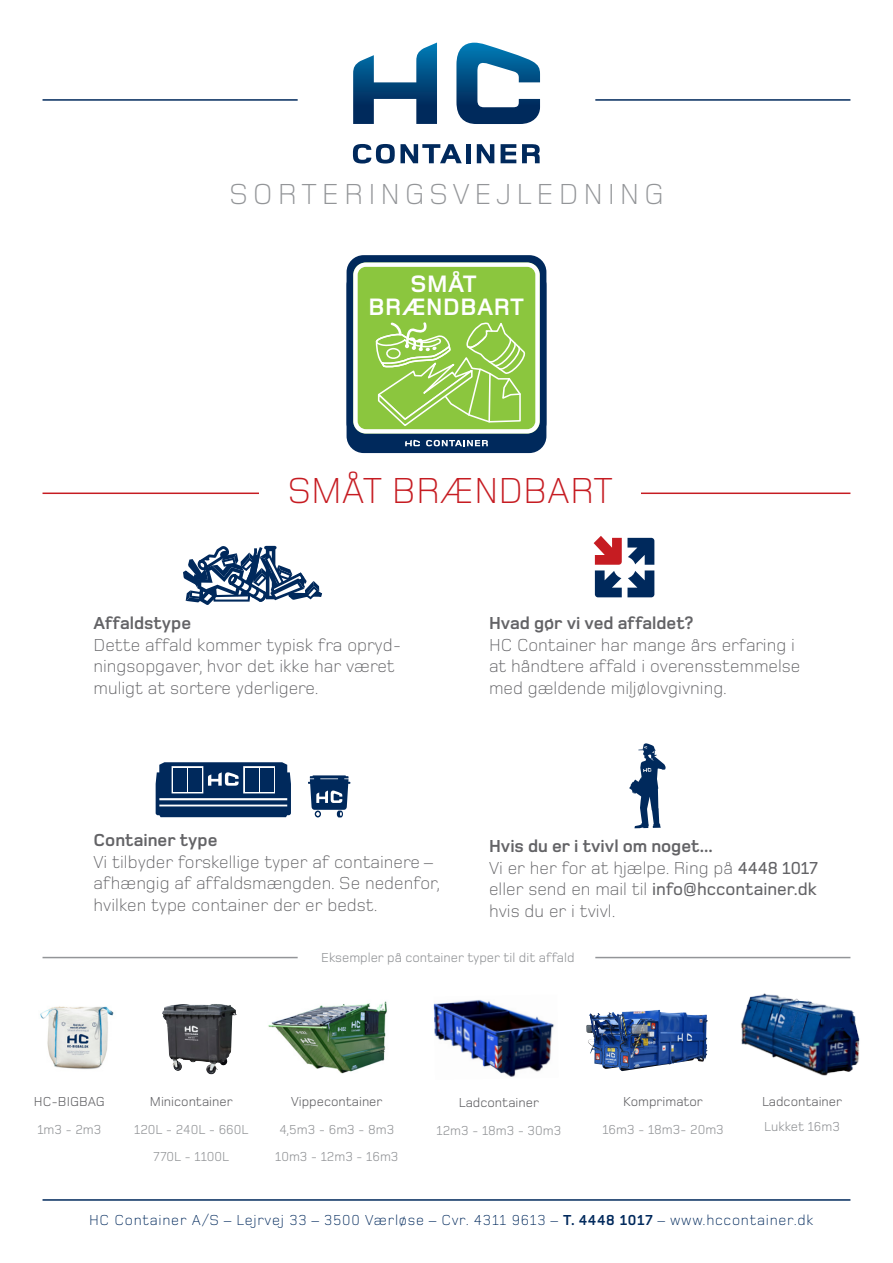
<style>
.page{position:relative;width:893px;height:1263px;background:#fff}
.page>*{position:absolute;margin:0;border:0;box-sizing:border-box;transform-origin:0 0}
.t1{font:300 37.5px "Foundry Monoline";color:#c61c22}
.t2{font:300 30px "Foundry Monoline";letter-spacing:.16em;color:#939598}
.t3{font:700 24.6px/23.1px "Foundry Monoline";letter-spacing:.02em;color:#fff;text-align:center}
.Foundry_M_light_10pt{font:300 18px/21.6px "Foundry Monoline";color:#636366}
.Foundry_M_light_10pt-2{font:700 18px "Foundry Monoline";color:#636366}
.Foundry_M_light_10pt-3{font:300 15px "Foundry Monoline";letter-spacing:.05em;color:#00295c}
.Nej_bullets{font:13.5px "Foundry Monoline";color:#939598}
.Nej_bullets-2{font:13.5px "Foundry Monoline";color:#636366}
.s1{font-weight:500}
.s2{font-weight:700}
</style>
<div class="page">
<svg style="left:456px;top:43px;width:84px;height:81px"></svg>
<svg style="left:353px;top:144px;width:109px;height:20px"></svg>
<div style="left:466px;top:144px;width:5px;height:19px;background:#00295c"></div>
<svg style="left:477px;top:144px;width:17px;height:19px"></svg>
<svg style="left:501px;top:144px;width:15px;height:19px"></svg>
<svg style="left:522px;top:144px;width:18px;height:19px"></svg>
<svg style="left:353px;top:43px;width:84px;height:81px"></svg>
<hr style="left:43px;top:99px;width:255px;height:2px;background:#00295c">
<hr style="left:43px;top:957px;width:255px;height:1px;background:#939598">
<hr style="left:43px;top:492px;width:807px;height:2px;background:#c61c22">
<hr style="left:43px;top:1199px;width:807px;height:2px;background:#00295c">
<hr style="left:595px;top:99px;width:255px;height:2px;background:#00295c">
<hr style="left:595px;top:957px;width:255px;height:1px;background:#939598">
<div style="left:347px;top:268px;width:199px;height:185px;background:#00295c;border-radius:17px"></div>
<div style="left:347px;top:255px;width:199px;height:185px;background:#00295c;border-radius:17px"></div>
<svg style="left:426px;top:440px;width:62px;height:6px"></svg>
<svg style="left:405px;top:440px;width:15px;height:6px"></svg>
<svg style="left:353px;top:262px;width:187px;height:171px"></svg>
<svg style="left:183px;top:545px;width:139px;height:60px"></svg>
<svg style="left:594px;top:536px;width:60px;height:61px"></svg>
<svg style="left:308px;top:775px;width:42px;height:42px"></svg>
<svg style="left:156px;top:762px;width:135px;height:55px"></svg>
<div style="left:173px;top:768px;width:14px;height:24px;background:#00295c"></div>
<div style="left:188px;top:768px;width:14px;height:24px;background:#00295c"></div>
<div style="left:245px;top:768px;width:13px;height:24px;background:#00295c"></div>
<div style="left:260px;top:768px;width:13px;height:24px;background:#00295c"></div>
<svg style="left:629px;top:743px;width:37px;height:85px"></svg>
<img style="left:40px;top:1006px;width:74px;height:63px">
<img style="left:268px;top:1001px;width:119px;height:73px">
<img style="left:586px;top:1010px;width:109px;height:61px">
<img style="left:434px;top:999px;width:121px;height:78px">
<img style="left:162px;top:1004px;width:56px;height:70px">
<img style="left:725px;top:956px;width:135px;height:120px">
<div style="left:259px;top:477px;width:382px;height:34px;background:#fff"></div>
<p class="t2" style="left:229px;top:178px;width:436px">SORTERINGSVEJLEDNING</p>
<p class="t3" style="left:368px;top:274px;width:157px">SMÅT<br>BRÆNDBART</p>
<h1 class="t1" style="left:287px;top:471px;width:328px">SMÅT BRÆNDBART</h1>
<p class="Foundry_M_light_10pt-2" style="left:94px;top:614px;width:99px">Affaldstype</p>
<p class="Foundry_M_light_10pt" style="left:94px;top:635px;width:309px">Dette affald kommer typisk fra opryd&shy;ningsopgaver, hvor det ikke har været muligt at sortere yderligere.</p>
<p class="Foundry_M_light_10pt-2" style="left:489px;top:614px;width:206px">Hvad gør vi ved affaldet?</p>
<p class="Foundry_M_light_10pt" style="left:489px;top:635px;width:313px">HC Container har mange års erfaring i at håndtere affald i overensstemmelse med gældende miljølovgivning.</p>
<p class="Foundry_M_light_10pt-2" style="left:94px;top:831px;width:125px">Container type</p>
<p class="Foundry_M_light_10pt" style="left:94px;top:852px;width:348px">Vi tilbyder forskellige typer af containere – afhængig af affaldsmængden. Se nedenfor, hvilken type container der er bedst.</p>
<p class="Foundry_M_light_10pt-2" style="left:489px;top:836px;width:225px">Hvis du er i tvivl om noget...</p>
<p class="Foundry_M_light_10pt" style="left:489px;top:858px;width:330px;text-align:justify">Vi er her for at hjælpe. Ring på <span class="s1">4448 1017 </span>eller send en mail til <span class="s1">info@hccontainer.dk </span>hvis du er i tvivl.</p>
<p class="Nej_bullets" style="left:321px;top:950px;width:255px">Eksempler på container typer til dit affald</p>
<p class="Nej_bullets-2" style="left:34px;top:1094px;width:72px">HC-BIGBAG</p>
<p class="Nej_bullets" style="left:38px;top:1122px;width:65px">1m3 - 2m3</p>
<p class="Nej_bullets-2" style="left:150px;top:1094px;width:84px">Minicontainer</p>
<p class="Nej_bullets" style="left:134px;top:1122px;width:116px">120L - 240L - 660L</p>
<p class="Nej_bullets" style="left:153px;top:1150px;width:77px">770L - 1100L</p>
<p class="Nej_bullets-2" style="left:291px;top:1094px;width:93px">Vippecontainer</p>
<p class="Nej_bullets" style="left:279px;top:1122px;width:116px">4,5m3 - 6m3 - 8m3</p>
<p class="Nej_bullets" style="left:275px;top:1150px;width:125px">10m3 - 12m3 - 16m3</p>
<p class="Nej_bullets-2" style="left:459px;top:1095px;width:82px">Ladcontainer</p>
<p class="Nej_bullets" style="left:437px;top:1123px;width:126px">12m3 - 18m3 - 30m3</p>
<p class="Nej_bullets-2" style="left:623px;top:1094px;width:81px">Komprimator</p>
<p class="Nej_bullets" style="left:602px;top:1122px;width:123px">16m3 - 18m3- 20m3</p>
<p class="Nej_bullets-2" style="left:762px;top:1094px;width:82px">Ladcontainer</p>
<p class="Nej_bullets" style="left:764px;top:1119px;width:77px">Lukket 16m3</p>
<p class="Foundry_M_light_10pt-3" style="left:89px;top:1211px;width:726px">HC Container A/S – Lejrvej 33 – 3500 Værløse – Cvr. 4311 9613 – <span class="s2">T. 4448 1017</span> – www.hccontainer.dk</p>
</div>
